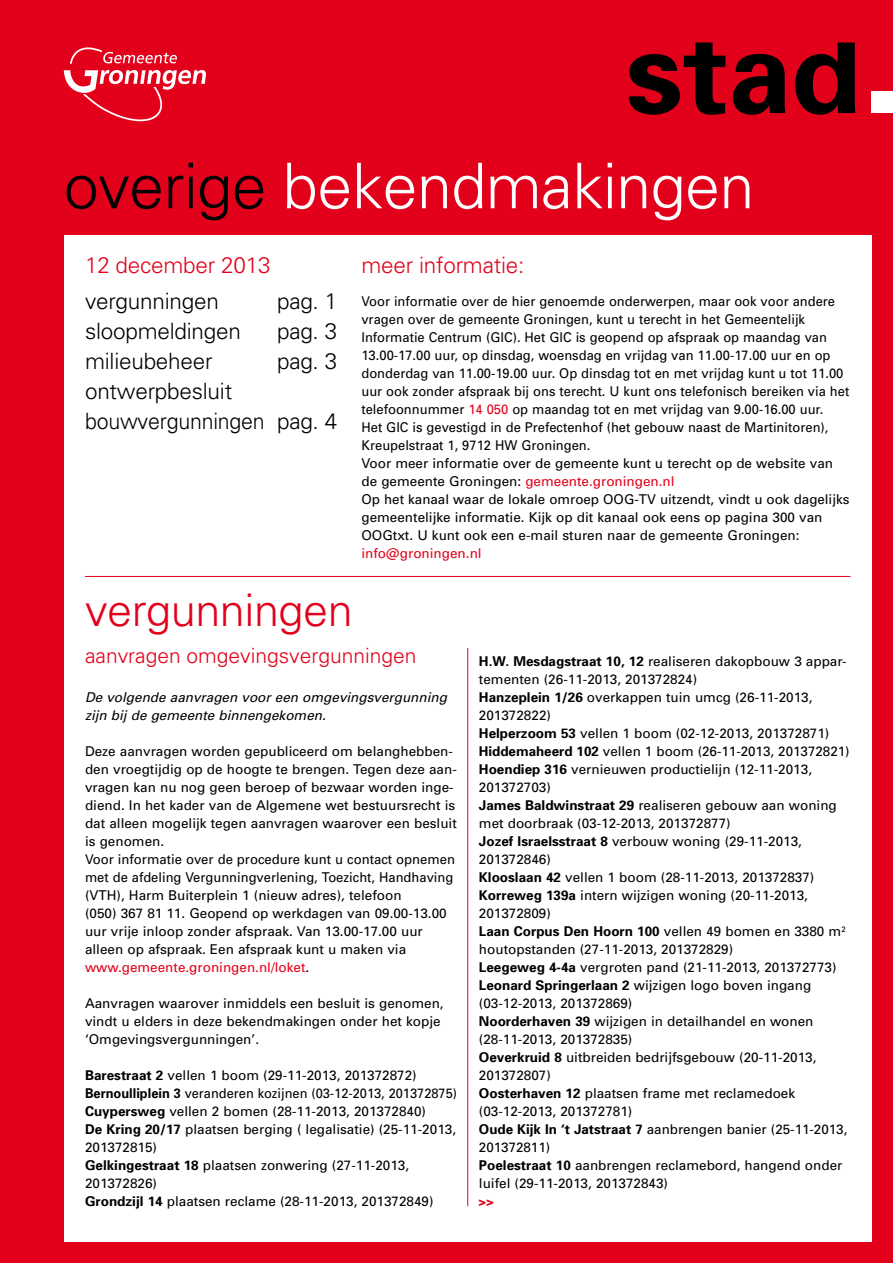
<style>
.page{position:relative;width:893px;height:1263px;background:#e2001a}
.page>*{position:absolute;margin:0;border:0;box-sizing:border-box;transform-origin:0 0}
.t1{font:300 63px "Univers";letter-spacing:-.01em;color:#fff}
.t2{font:300 45px "Univers";letter-spacing:-.01em;color:#e2001a}
.t3{font:300 22.5px/30px "Univers";letter-spacing:-.01em;color:#000}
.t4{font:300 22.5px "Univers";letter-spacing:-.01em;color:#e2001a}
.t5{font:300 21px "Univers";color:#e2001a}
.t6{font:13.5px/18px "Univers";color:#000}
.t7{font:13.5px/18px "Univers";color:#000;scale:.96 1}
.t8{font:italic 13.5px/18px "Univers";color:#000}
.t9{font:13.5px "Univers";color:#e2001a}
.t10{font:700 13.5px "Univers";color:#e2001a}
.s1{color:#000}
.s2{color:#e2001a}
.s3{font-weight:700}
</style>
<div class="page">
<svg style="left:629px;top:43px;width:226px;height:72px"></svg>
<div style="left:872px;top:92px;width:21px;height:21px;background:#fff"></div>
<svg style="left:64px;top:47px;width:142px;height:75px"></svg>
<div style="left:64px;top:236px;width:808px;height:1006px;background:#fff"></div>
<hr style="left:85px;top:576px;width:765px;height:1px;background:#e2001a">
<hr style="left:467px;top:648px;width:1px;height:558px;background:#e2001a">
<h1 class="t1" style="left:64px;top:148px;width:692px"><span class="s1">overige</span> bekendmakingen</h1>
<h3 class="t4" style="left:85px;top:252px;width:187px">12 december 2013</h3>
<h3 class="t4" style="left:361px;top:252px;width:164px">meer informatie:</h3>
<p class="t7" style="left:361px;top:292px;width:510px">Voor informatie over de hier genoemde onderwerpen, maar ook voor andere vragen over de gemeente Groningen, kunt u terecht in het Gemeentelijk Informatie Centrum (GIC). Het GIC is geopend op afspraak op maandag van 13.00-17.00 uur, op dinsdag, woensdag en vrijdag van 11.00-17.00 uur en op donderdag van 11.00-19.00 uur. Op dinsdag tot en met vrijdag kunt u tot 11.00 uur ook zonder afspraak bij ons terecht. U kunt ons telefonisch bereiken via het telefoonnummer <span class="s2">14 050</span> op maandag tot en met vrijdag van 9.00-16.00 uur.<br>Het GIC is gevestigd in de Prefectenhof (het gebouw naast de Martinitoren), Kreupelstraat 1, 9712 HW Groningen.<br>Voor meer informatie over de gemeente kunt u terecht op de website van de gemeente Groningen: <span class="s2">gemeente.groningen.nl<br></span>Op het kanaal waar de lokale omroep OOG-TV uitzendt, vindt u ook dagelijks gemeentelijke informatie. Kijk op dit kanaal ook eens op pagina 300 van OOGtxt. U kunt ook een e-mail sturen naar de gemeente Groningen:</p>
<p class="t9" style="left:361px;top:545px;width:122px">info@groningen.nl</p>
<h3 class="t3" style="left:85px;top:286px;width:135px">vergunningen</h3>
<h3 class="t3" style="left:277px;top:286px;width:62px">pag. 1</h3>
<h3 class="t3" style="left:85px;top:316px;width:157px">sloopmeldingen</h3>
<h3 class="t3" style="left:277px;top:316px;width:62px">pag. 3</h3>
<h3 class="t3" style="left:85px;top:346px;width:129px">milieubeheer</h3>
<h3 class="t3" style="left:277px;top:346px;width:62px">pag. 3</h3>
<h3 class="t3" style="left:85px;top:376px;width:254px">ontwerpbesluit bouwvergunningen pag. 4</h3>
<h2 class="t2" style="left:85px;top:583px;width:269px">vergunningen</h2>
<h3 class="t5" style="left:85px;top:643px;width:333px">aanvragen omgevingsvergunningen</h3>
<p class="t8" style="left:85px;top:688px;width:363px">De volgende aanvragen voor een omgevingsvergunning zijn bij de gemeente binnengekomen.</p>
<p class="t6" style="left:85px;top:742px;width:373px">Deze aanvragen worden gepubliceerd om belanghebben&shy;den vroegtijdig op de hoogte te brengen. Tegen deze aan&shy;vragen kan nu nog geen beroep of bezwaar worden inge&shy;diend. In het kader van de Algemene wet bestuursrecht is dat alleen mogelijk tegen aanvragen waarover een besluit is genomen.<br>Voor informatie over de procedure kunt u contact opnemen met de afdeling Vergunningverlening, Toezicht, Handhaving (VTH), Harm Buiterplein 1 (nieuw adres), telefoon<br>(050) 367 81 11. Geopend op werkdagen van 09.00-13.00 uur vrije inloop zonder afspraak. Van 13.00-17.00 uur alleen op afspraak. Een afspraak kunt u maken via <span class="s2">www.gemeente.groningen.nl/loket</span>.</p>
<p class="t6" style="left:85px;top:994px;width:360px">Aanvragen waarover inmiddels een besluit is genomen, vindt u elders in deze bekendmakingen onder het kopje ‘Omgevingsvergunningen’.</p>
<p class="t6" style="left:85px;top:1066px;width:374px"><span class="s3">Barestraat 2</span> vellen 1 boom (29-11-2013, 201372872)<br><span class="s3">Bernoulliplein 3</span> veranderen kozijnen (03-12-2013, 201372875)<br><span class="s3">Cuypersweg</span> vellen 2 bomen (28-11-2013, 201372840)<br><span class="s3">De Kring 20/17</span> plaatsen berging ( legalisatie) (25-11-2013, 201372815)<br><span class="s3">Gelkingestraat 18</span> plaatsen zonwering (27-11-2013, 201372826)<br><span class="s3">Grondzijl 14</span> plaatsen reclame (28-11-2013, 201372849)</p>
<p class="t6" style="left:479px;top:652px;width:372px"><span class="s3">H.W. Mesdagstraat 10, 12</span> realiseren dakopbouw 3 appar&shy;tementen (26-11-2013, 201372824)<br><span class="s3">Hanzeplein 1/26</span> overkappen tuin umcg (26-11-2013, 201372822)<br><span class="s3">Helperzoom 53</span> vellen 1 boom (02-12-2013, 201372871)<br><span class="s3">Hiddemaheerd 102</span> vellen 1 boom (26-11-2013, 201372821)<br><span class="s3">Hoendiep 316</span> vernieuwen productielijn (12-11-2013, 201372703)<br><span class="s3">James Baldwinstraat 29</span> realiseren gebouw aan woning met doorbraak (03-12-2013, 201372877)<br><span class="s3">Jozef Israelsstraat 8</span> verbouw woning (29-11-2013, 201372846)<br><span class="s3">Klooslaan 42</span> vellen 1 boom (28-11-2013, 201372837)<br><span class="s3">Korreweg 139a</span> intern wijzigen woning (20-11-2013, 201372809)<br><span class="s3">Laan Corpus Den Hoorn 100</span> vellen 49 bomen en 3380 m<sup>2 </sup>houtopstanden (27-11-2013, 201372829)<br><span class="s3">Leegeweg 4-4a</span> vergroten pand (21-11-2013, 201372773)<br><span class="s3">Leonard Springerlaan 2</span> wijzigen logo boven ingang (03-12-2013, 201372869)<br><span class="s3">Noorderhaven 39</span> wijzigen in detailhandel en wonen (28-11-2013, 201372835)<br><span class="s3">Oeverkruid 8</span> uitbreiden bedrijfsgebouw (20-11-2013, 201372807)<br><span class="s3">Oosterhaven 12</span> plaatsen frame met reclamedoek (03-12-2013, 201372781)<br><span class="s3">Oude Kijk In ‘t Jatstraat 7</span> aanbrengen banier (25-11-2013, 201372811)<br><span class="s3">Poelestraat 10</span> aanbrengen reclamebord, hangend onder luifel (29-11-2013, 201372843)</p>
<p class="t10" style="left:478px;top:1193px;width:17px">&gt;&gt;</p>
</div>
